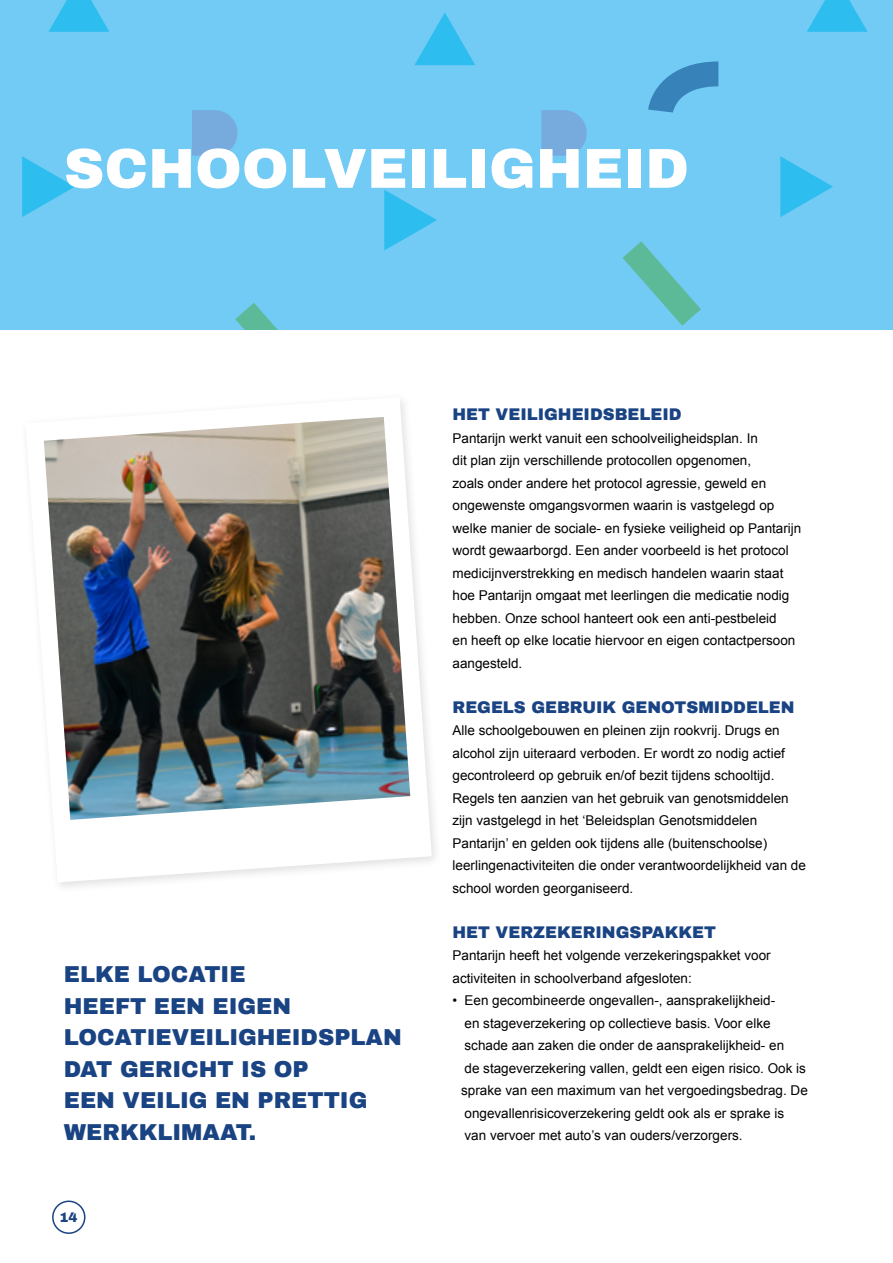
<style>
.page{position:relative;width:893px;height:1263px;background:#fff}
.page>*{position:absolute;margin:0;border:0;box-sizing:border-box;transform-origin:0 0}
.koppen{font:900 56.25px "Archivo";color:#fff}
.subkoppen{font:900 22.5px/31.5px "Archivo";color:#194383}
.subkoppen-2{font:900 16.5px "Archivo";color:#194383}
.platte_tekst{font:13.5px/22.5px "Arial";color:#000}
.t1{font:900 13.5px "Archivo";color:#194383}
</style>
<div class="page">
<div style="left:52px;top:1200px;width:33px;height:34px;border:2px solid #194383;border-radius:50%"></div>
<div style="left:0;top:0;width:893px;height:330px;background:#71cbf4"></div>
<svg style="left:623px;top:241px;width:78px;height:85px"></svg>
<svg style="left:541px;top:110px;width:46px;height:46px;background:#77aedf"></svg>
<svg style="left:807px;top:0;width:61px;height:32px"></svg>
<svg style="left:780px;top:156px;width:53px;height:61px"></svg>
<svg style="left:235px;top:303px;width:43px;height:27px"></svg>
<svg style="left:192px;top:110px;width:46px;height:46px;background:#77aedf"></svg>
<svg style="left:414px;top:12px;width:61px;height:53px"></svg>
<svg style="left:384px;top:190px;width:53px;height:60px"></svg>
<svg style="left:648px;top:61px;width:70px;height:52px"></svg>
<svg style="left:48px;top:0;width:61px;height:32px"></svg>
<svg style="left:22px;top:156px;width:53px;height:61px"></svg>
<svg style="left:69px;top:400px;width:363px;height:482px"></svg>
<img style="left:44px;top:417px;width:366px;height:403px">
<p class="koppen" style="left:64px;top:134px;width:627px">SCHOOLVEILIGHEID</p>
<p class="subkoppen" style="left:64px;top:958px;width:229px">ELKE LOCATIE<br>HEEFT EEN EIGEN</p>
<p class="subkoppen" style="left:64px;top:1021px;width:340px">LOCATIEVEILIGHEIDSPLAN</p>
<p class="subkoppen" style="left:64px;top:1053px;width:246px">DAT GERICHT IS OP</p>
<p class="subkoppen" style="left:64px;top:1084px;width:305px">EEN VEILIG EN PRETTIG</p>
<p class="subkoppen" style="left:64px;top:1116px;width:194px">WERKKLIMAAT.</p>
<p class="t1" style="left:60px;top:1209px;width:20px">14</p>
<p class="subkoppen-2" style="left:452px;top:404px;width:231px">HET VEILIGHEIDSBELEID</p>
<p class="platte_tekst" style="left:452px;top:427px;width:350px">Pantarijn werkt vanuit een schoolveiligheidsplan. In<br>dit plan zijn verschillende protocollen opgenomen,<br>zoals onder andere het protocol agressie, geweld en ongewenste omgangsvormen waarin is vastgelegd op welke manier de sociale- en fysieke veiligheid op Pantarijn wordt gewaarborgd. Een ander voorbeeld is het protocol medicijnverstrekking en medisch handelen waarin staat hoe Pantarijn omgaat met leerlingen die medicatie nodig hebben. Onze school hanteert ook een anti-pestbeleid<br>en heeft op elke locatie hiervoor en eigen contactpersoon aangesteld.</p>
<p class="subkoppen-2" style="left:452px;top:697px;width:344px">REGELS GEBRUIK GENOTSMIDDELEN</p>
<p class="platte_tekst" style="left:452px;top:719px;width:355px">Alle schoolgebouwen en pleinen zijn rookvrij. Drugs en alcohol zijn uiteraard verboden. Er wordt zo nodig actief gecontroleerd op gebruik en/of bezit tijdens schooltijd.<br>Regels ten aanzien van het gebruik van genotsmiddelen zijn vastgelegd in het ‘Beleidsplan Genotsmiddelen Pantarijn’ en gelden ook tijdens alle (buitenschoolse) leerlingenactiviteiten die onder verantwoordelijkheid van de school worden georganiseerd.</p>
<p class="subkoppen-2" style="left:452px;top:922px;width:265px">HET VERZEKERINGSPAKKET</p>
<p class="platte_tekst" style="left:452px;top:944px;width:320px">Pantarijn heeft het volgende verzekeringspakket voor activiteiten in schoolverband afgesloten:</p>
<p class="platte_tekst" style="left:461px;top:989px;width:348px;text-indent:-9px">• Een gecombineerde ongevallen-, aansprakelijkheid-<br>en stageverzekering op collectieve basis. Voor elke schade aan zaken die onder de aansprakelijkheid- en<br>de stageverzekering vallen, geldt een eigen risico. Ook is sprake van een maximum van het vergoedingsbedrag. De ongevallenrisicoverzekering geldt ook als er sprake is<br>van vervoer met auto’s van ouders/verzorgers.</p>
</div>
